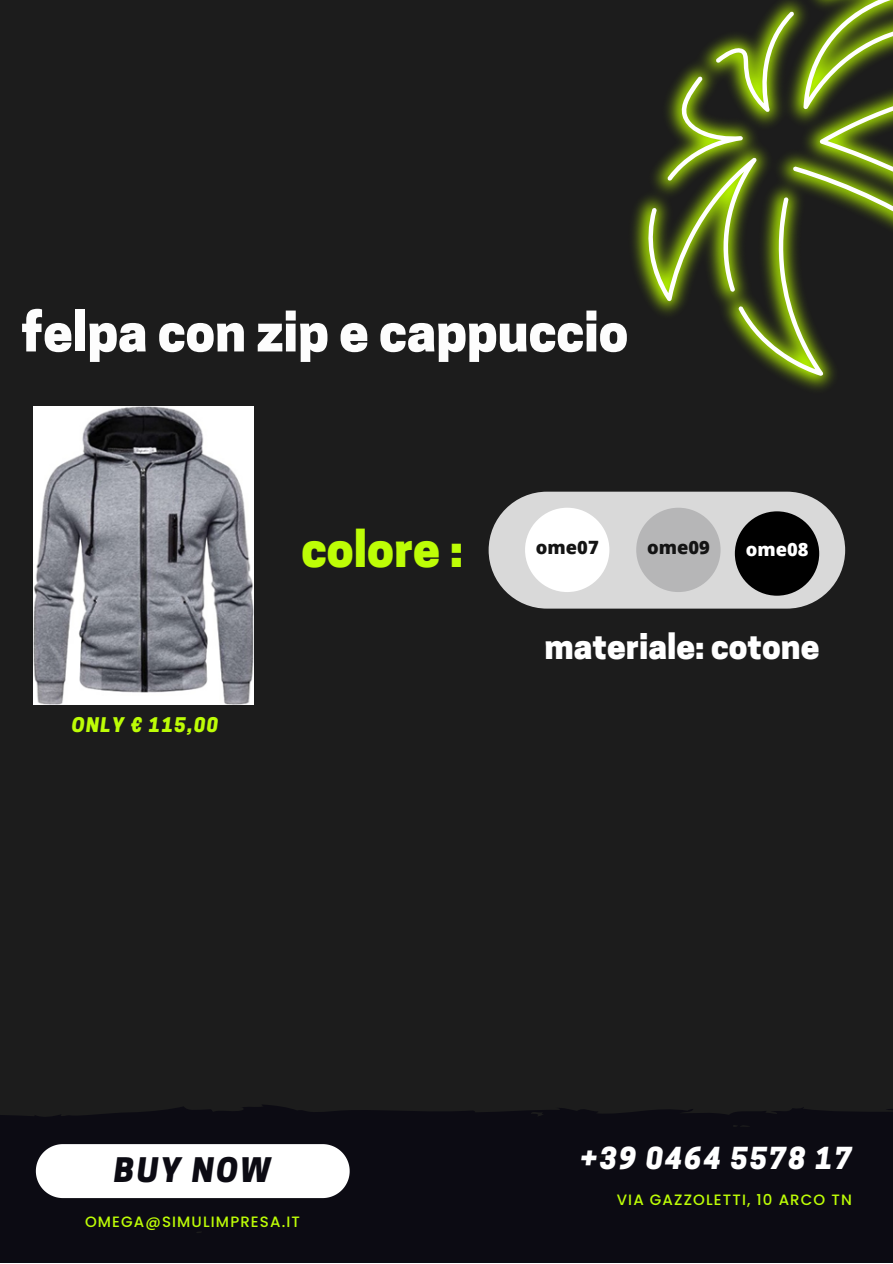
<style>
.page{position:relative;width:893px;height:1264px;background:#fff}
.page>*{position:absolute;margin:0;border:0;box-sizing:border-box;transform-origin:0 0}
.t1{font:800 52.35px "Cooper Hewitt";color:#fdfdfd}
.t2{font:800 48px "Cooper Hewitt";color:#bdfd06}
.t3{font:800 33.3px "Cooper Hewitt";color:#fff}
.t4{font:italic 800 31.8px "Cooper Hewitt";letter-spacing:.075em;color:#0c0b13}
.t5{font:italic 800 28.5px "Cooper Hewitt";letter-spacing:.075em;color:#fff}
.t6{font:italic 800 19.05px "Cooper Hewitt";letter-spacing:.075em;color:#bdfd06}
.t7{font:800 18.3px "Open Sans";color:#141414}
.t8{font:800 18.3px "Open Sans";color:#fff}
.t9{font:500 15px "Poppins";letter-spacing:.075em;color:#bdfd06}
</style>
<div class="page">
<div style="left:0;top:0;width:892px;height:1262px;background:#1c1c1c"></div>
<svg style="left:632px;top:0;width:260px;height:527px"></svg>
<div style="left:0;top:1105px;width:892px;height:157px;background:#0c0b13"></div>
<div style="left:36px;top:1144px;width:313px;height:53px;background:#fff"></div>
<img style="left:34px;top:406px;width:219px;height:298px">
<div style="left:488px;top:491px;width:357px;height:117px;background:#d9d9d9;border-radius:58px"></div>
<div style="left:525px;top:507px;width:84px;height:85px;background:#fff;border-radius:50%"></div>
<div style="left:636px;top:507px;width:84px;height:85px;background:#b6b6b7;border-radius:50%"></div>
<div style="left:734px;top:511px;width:85px;height:84px;background:#000;border-radius:50%"></div>
<h1 class="t1" style="left:21px;top:312px;width:608px">felpa con zip e cappuccio</h1>
<p class="t6" style="left:72px;top:718px;width:148px">ONLY € 115,00</p>
<h2 class="t2" style="left:301px;top:531px;width:163px">colore :</h2>
<p class="t7" style="left:536px;top:534px;width:64px">ome07</p>
<p class="t7" style="left:647px;top:534px;width:64px">ome09</p>
<p class="t8" style="left:745px;top:536px;width:64px">ome08</p>
<h3 class="t3" style="left:544px;top:634px;width:276px">materiale: cotone</h3>
<h3 class="t4" style="left:114px;top:1157px;width:158px">BUY NOW</h3>
<p class="t9" style="left:85px;top:1211px;width:216px">OMEGA@SIMULIMPRESA.IT</p>
<h3 class="t5" style="left:580px;top:1148px;width:273px">+39 0464 5578 17</h3>
<p class="t9" style="left:616px;top:1188px;width:237px">VIA GAZZOLETTI, 10 ARCO TN</p>
</div>
